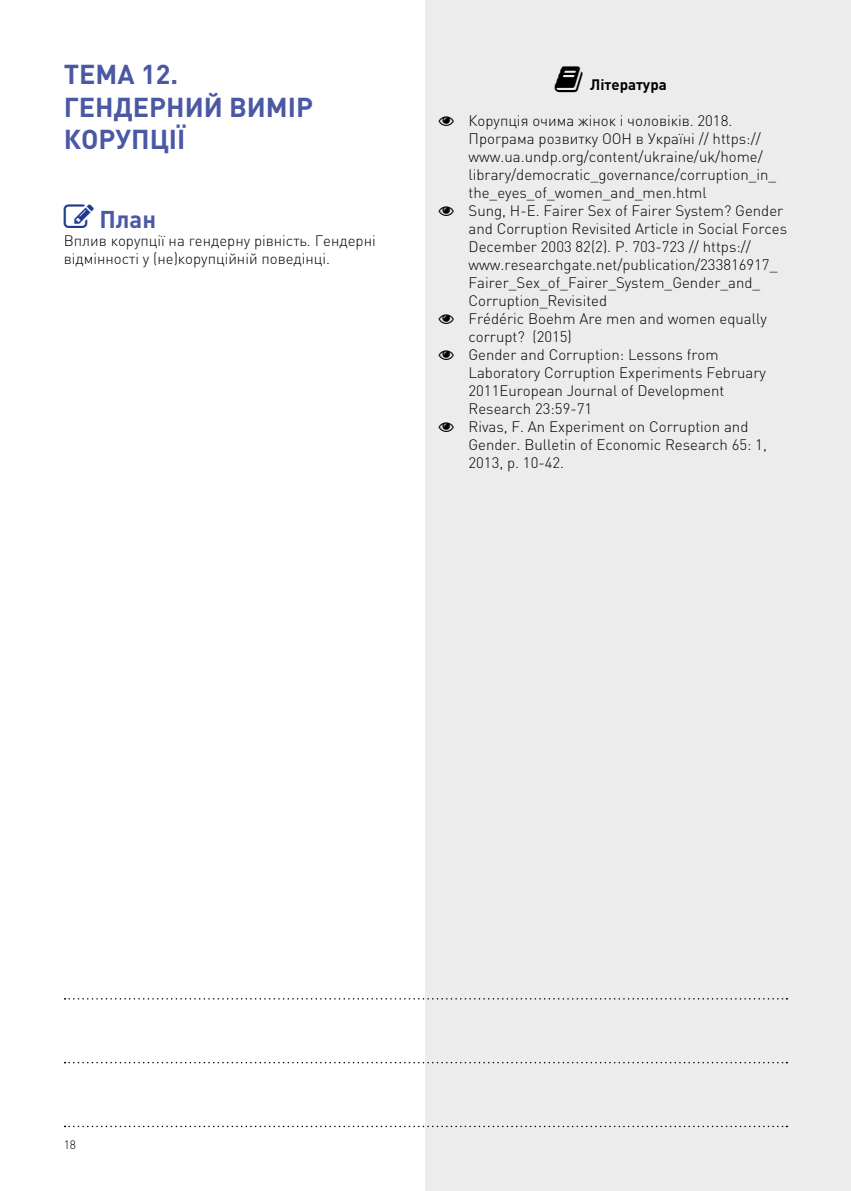
<style>
.page{position:relative;width:851px;height:1191px;background:#fff}
.page>*{position:absolute;margin:0;border:0;box-sizing:border-box;transform-origin:0 0}
.t1{font:700 27px/32.4px "DIN Pro";color:#4b58a4}
.t2{font:700 24px "DIN Pro";color:#4b58a4}
.t3{font:300 15px/18px "DIN Pro";color:#000}
.t4{font:700 15px "DIN Pro";color:#000}
.t5{font:300 12px "DIN Pro";color:#000}
</style>
<div class="page">
<div style="left:425px;top:0;width:425px;height:1191px;background:#ececed"></div>
<svg style="left:65px;top:1061px;width:722px;height:2px"></svg>
<svg style="left:65px;top:998px;width:722px;height:1px"></svg>
<svg style="left:65px;top:1125px;width:722px;height:2px"></svg>
<h1 class="t1" style="left:64px;top:57px;width:251px">Тема 12.<br>Гендерний вимір корупції</h1>
<h2 class="t2" style="left:99px;top:203px;width:58px">План</h2>
<p class="t3" style="left:64px;top:231px;width:313px">Вплив корупції на гендерну рівність. Гендерні відмінності у (не)корупційній поведінці.</p>
<p class="t4" style="left:590px;top:74px;width:78px">Література</p>
<p class="t3" style="left:468px;top:110px;width:320px">Корупція очима жінок і чоловіків. 2018.<br>Програма розвитку ООН в Україні // https:// www.ua.undp.org/content/ukraine/uk/home/ library/democratic_governance/corruption_in_ the_eyes_of_women_and_men.html<br>Sung, H-E. Fairer Sex of Fairer System? Gender and Corruption Revisited Article in Social Forces December 2003 82(2). P. 703-723 // https:// www.researchgate.net/publication/233816917_ Fairer_Sex_of_Fairer_System_Gender_and_ Corruption_Revisited<br>Frédéric Boehm Are men and women equally corrupt? (2015)<br>Gender and Corruption: Lessons from Laboratory Corruption Experiments February 2011European Journal of Development Research 23:59-71<br>Rivas, F. An Experiment on Corruption and Gender. Bulletin of Economic Research 65: 1, 2013, p. 10-42.</p>
<p class="t5" style="left:64px;top:1136px;width:14px">18</p>
</div>
